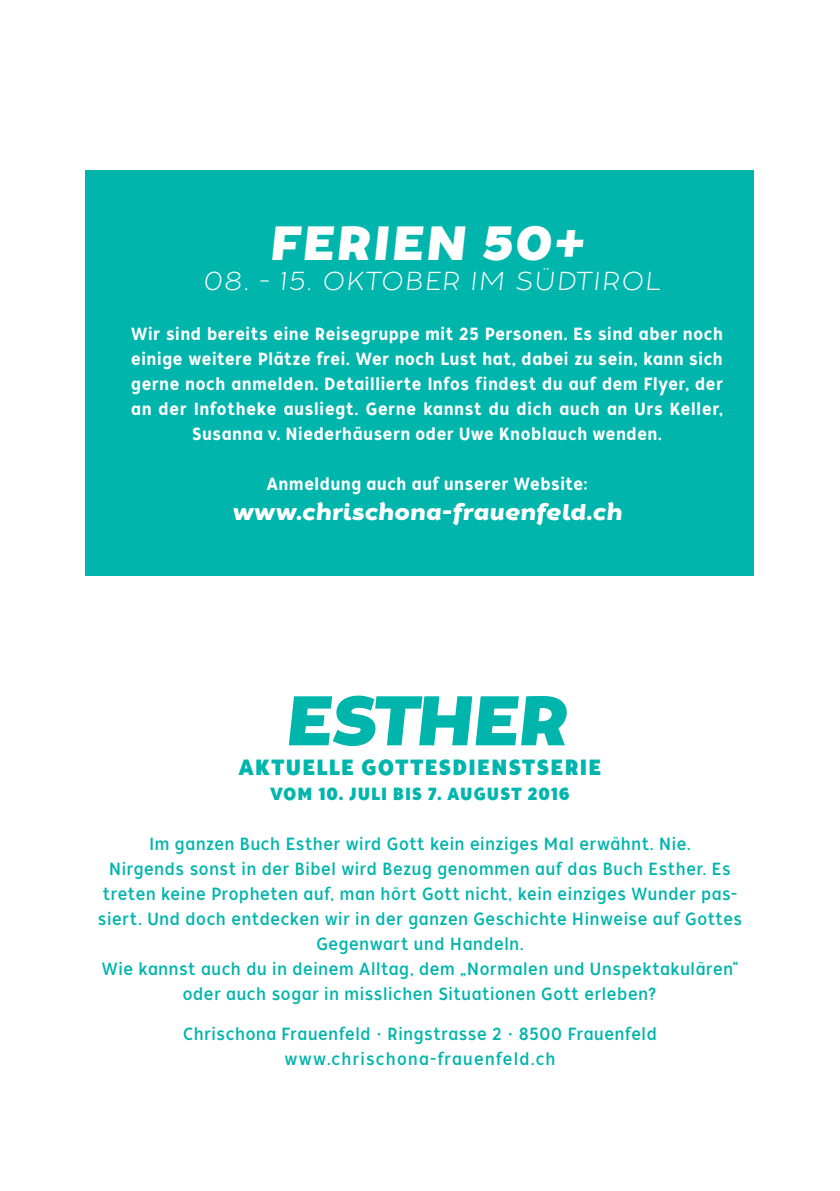
<style>
.page{position:relative;width:840px;height:1191px;background:#fff}
.page>*{position:absolute;margin:0;border:0;box-sizing:border-box;transform-origin:0 0}
.t1{font:italic 70px "Tide Sans 700 Mondo";letter-spacing:-.015em;color:#00b5ac}
.t2{font:italic 48px "Tide Sans 700 Mondo";letter-spacing:.045em;color:#fff}
.t3{font:italic 26px "Tide Sans 200 Lil Mondo";letter-spacing:.035em;color:#fff}
.t4{font:italic 22px "Tide Sans 700 Mondo";letter-spacing:.035em;color:#fff}
.t5{font:22px "Tide Sans Cond 700 Mondo";letter-spacing:.08em;color:#00b5ac}
.t6{font:17.6px/25px "Tide Sans Cond 400 Lil Dude";letter-spacing:.04em;color:#00b5ac;text-align:center}
.t7{font:17.6px/25px "Tide Sans Cond 500 Dudette";letter-spacing:.045em;color:#fff;text-align:center}
.t8{font:17.6px "Tide Sans Cond 700 Mondo";letter-spacing:.085em;color:#00b5ac}
</style>
<div class="page">
<div style="left:86px;top:170px;width:667px;height:405px;background:#00b5ac"></div>
<h2 class="t2" style="left:269px;top:212px;width:317px">FERIEN 50+</h2>
<h3 class="t3" style="left:203px;top:265px;width:458px">08. - 15. OKTOBER IM SÜDTIROL</h3>
<p class="t7" style="left:131px;top:322px;width:593px">Wir sind bereits eine Reisegruppe mit 25 Personen. Es sind aber noch einige weitere Plätze frei. Wer noch Lust hat, dabei zu sein, kann sich gerne noch anmelden. Detaillierte Infos findest du auf dem Flyer, der an der Infotheke ausliegt. Gerne kannst du dich auch an Urs Keller, Susanna v. Niederhäusern oder Uwe Knoblauch wenden.</p>
<p class="t7" style="left:267px;top:472px;width:322px">Anmeldung auch auf unserer Website:</p>
<p class="t4" style="left:232px;top:498px;width:390px">www.chrischona-frauenfeld.ch</p>
<h1 class="t1" style="left:284px;top:675px;width:284px">ESTHER</h1>
<p class="t5" style="left:239px;top:753px;width:363px">AKTUELLE GOTTESDIENSTSERIE</p>
<p class="t8" style="left:271px;top:783px;width:300px">VOM 10. JULI BIS 7. AUGUST 2016</p>
<p class="t6" style="left:98px;top:832px;width:645px">Im ganzen Buch Esther wird Gott kein einziges Mal erwähnt. Nie.<br>Nirgends sonst in der Bibel wird Bezug genommen auf das Buch Esther. Es treten keine Propheten auf, man hört Gott nicht, kein einziges Wunder pas&shy;siert. Und doch entdecken wir in der ganzen Geschichte Hinweise auf Gottes Gegenwart und Handeln.<br>Wie kannst auch du in deinem Alltag, dem „Normalen und Unspektakulären“ oder auch sogar in misslichen Situationen Gott erleben?</p>
<p class="t6" style="left:183px;top:1022px;width:475px">Chrischona Frauenfeld • Ringstrasse 2 • 8500 Frauenfeld www.chrischona-frauenfeld.ch</p>
</div>
